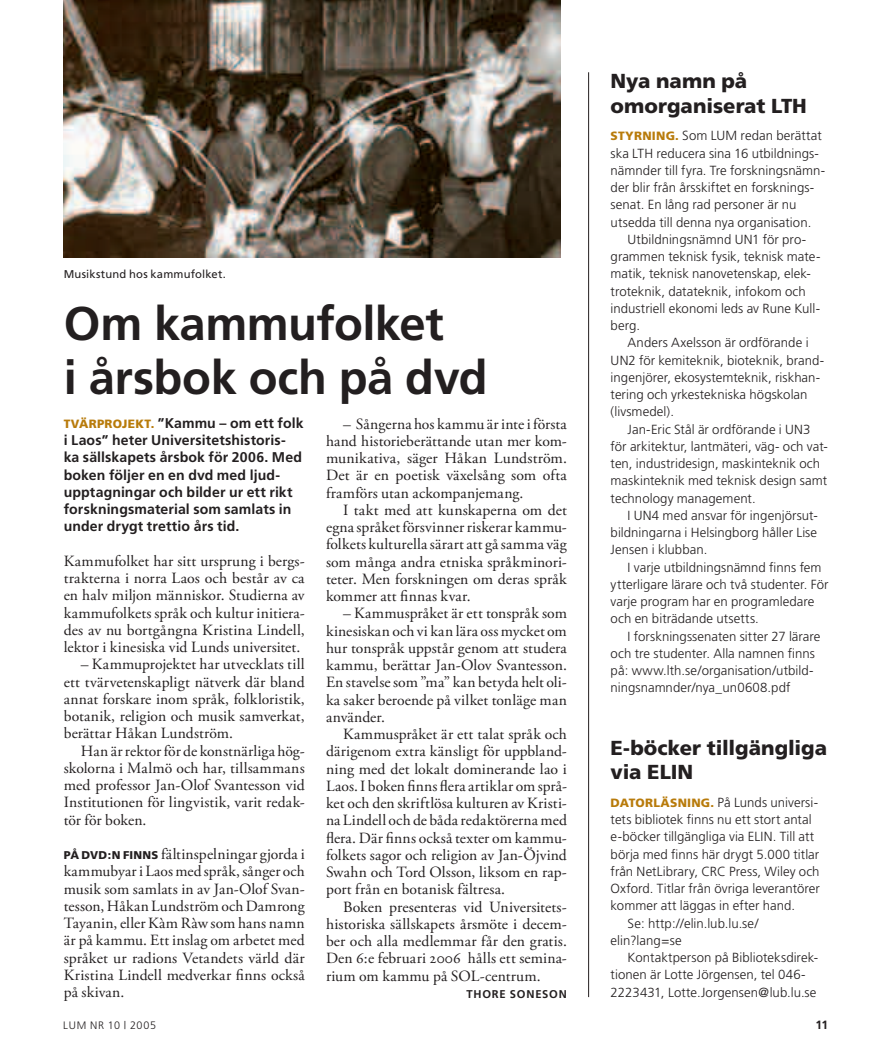
<style>
.page{position:relative;width:893px;height:1063px;background:#fff}
.page>*{position:absolute;margin:0;border:0;box-sizing:border-box;transform-origin:0 0}
.t1{font:700 47.25px/54px "Frutiger";letter-spacing:-.01em;color:#231f20}
.t2{font:900 20.25px/24.3px "Frutiger";color:#231f20}
.t3{font:15.6px/17.2px "Adobe Garamond Pro";letter-spacing:.01em;color:#231f20;text-align:justify}
.t4{font:700 14.1px/17.2px "Frutiger";letter-spacing:.005em;color:#231f20}
.t5{font:300 13.2px/17.2px "Frutiger";color:#231f20}
.t6{font:700 12px "Frutiger";color:#231f20}
.t7{font:11.25px "Frutiger";letter-spacing:.015em;color:#231f20}
.t8{font:700 11.25px "Frutiger";letter-spacing:.075em;color:#231f20}
.t9{font:300 10.8px "Frutiger";letter-spacing:.06em;color:#231f20}
.s1{font-weight:900;font-size:12px;color:#b87b0b}
.s2{font-family:"Frutiger";font-weight:900;font-size:11.25px}
</style>
<div class="page">
<img style="left:64px;top:0;width:497px;height:258px">
<hr style="left:588px;top:72px;width:1px;height:925px;background:#231f20">
<p class="t7" style="left:64px;top:268px;width:164px">Musikstund hos kammufolket.</p>
<h1 class="t1" style="left:64px;top:296px;width:425px">Om kammufolket<br>i årsbok och på dvd</h1>
<p class="t4" style="left:64px;top:414px;width:241px"><span class="s1">TVÄRPROJEKT.</span> ”Kammu – om ett folk i Laos” heter Universitetshistoris&shy;ka sällskapets årsbok för 2006. Med boken följer en en dvd med ljud&shy;upptagningar och bilder ur ett rikt forskningsmaterial som samlats in under drygt trettio års tid.</p>
<p class="t3" style="left:64px;top:553px;width:242px">Kammufolket har sitt ursprung i bergs&shy;trakterna i norra Laos och består av ca en halv miljon människor. Studierna av kammufolkets språk och kultur initiera&shy;des av nu bortgångna Kristina Lindell, lektor i kinesiska vid Lunds universitet.</p>
<p class="t3" style="left:64px;top:656px;width:242px;text-indent:17px">– Kammuprojektet har utvecklats till ett tvärvetenskapligt nätverk där bland annat forskare inom språk, folkloristik, botanik, religion och musik samverkat, berättar Håkan Lundström.</p>
<p class="t3" style="left:64px;top:743px;width:242px;text-indent:17px">Han är rektor för de konstnärliga hög&shy;skolorna i Malmö och har, tillsammans med professor Jan-Olof Svantesson vid Institutionen för lingvistik, varit redak&shy;tör för boken.</p>
<p class="t3" style="left:64px;top:846px;width:242px"><span class="s2">PÅ DVD:N FINNS</span> fältinspelningar gjorda i kammubyar i Laos med språk, sånger och musik som samlats in av Jan-Olof Svan&shy;tesson, Håkan Lundström och Damrong Tayanin, eller Kàm Ràw som hans namn är på kammu. Ett inslag om arbetet med språket ur radions Vetandets värld där Kristina Lindell medverkar finns också på skivan.</p>
<p class="t3" style="left:326px;top:416px;width:242px;text-indent:17px">– Sångerna hos kammu är inte i första hand historieberättande utan mer kom&shy;munikativa, säger Håkan Lundström.<br>Det är en poetisk växelsång som ofta framförs utan ackompanjemang.</p>
<p class="t3" style="left:326px;top:502px;width:242px;text-indent:17px">I takt med att kunskaperna om det egna språket försvinner riskerar kammu&shy;folkets kulturella särart att gå samma väg som många andra etniska språkminori&shy;teter. Men forskningen om deras språk kommer att finnas kvar.</p>
<p class="t3" style="left:326px;top:605px;width:242px;text-indent:17px">– Kammuspråket är ett tonspråk som kinesiskan och vi kan lära oss mycket om hur tonspråk uppstår genom att studera kammu, berättar Jan-Olov Svantesson.<br>En stavelse som ”ma” kan betyda helt oli&shy;ka saker beroende på vilket tonläge man använder.</p>
<p class="t3" style="left:326px;top:726px;width:242px;text-indent:17px">Kammuspråket är ett talat språk och därigenom extra känsligt för uppbland&shy;ning med det lokalt dominerande lao i Laos. I boken finns flera artiklar om språ&shy;ket och den skriftlösa kulturen av Kristi&shy;na Lindell och de båda redaktörerna med flera. Där finns också texter om kammu&shy;folkets sagor och religion av Jan-Öjvind Swahn och Tord Olsson, liksom en rap&shy;port från en botanisk fältresa.</p>
<p class="t3" style="left:326px;top:899px;width:242px;text-indent:17px">Boken presenteras vid Universitets&shy;historiska sällskapets årsmöte i decem&shy;ber och alla medlemmar får den gratis.<br>Den 6:e februari 2006 hålls ett semina&shy;rium om kammu på SOL-centrum.</p>
<p class="t8" style="left:466px;top:987px;width:102px">THORE SONESON</p>
<p class="t2" style="left:611px;top:69px;width:198px">Nya namn på omorganiserat LTH</p>
<p class="t5" style="left:611px;top:127px;width:216px"><span class="s1">STYRNING.</span> Som LUM redan berättat ska LTH reducera sina 16 utbildnings&shy;nämnder till fyra. Tre forskningsnämn&shy;der blir från årsskiftet en forsknings&shy;senat. En lång rad personer är nu utsedda till denna nya organisation.</p>
<p class="t5" style="left:611px;top:231px;width:211px;text-indent:17px">Utbildningsnämnd UN1 för pro&shy;grammen teknisk fysik, teknisk mate&shy;matik, teknisk nanovetenskap, elek&shy;troteknik, datateknik, infokom och industriell ekonomi leds av Rune Kull&shy;berg.</p>
<p class="t5" style="left:611px;top:334px;width:215px;text-indent:17px">Anders Axelsson är ordförande i<br>UN2 för kemiteknik, bioteknik, brand&shy;ingenjörer, ekosystemteknik, riskhan&shy;tering och yrkestekniska högskolan (livsmedel).</p>
<p class="t5" style="left:611px;top:420px;width:219px;text-indent:17px">Jan-Eric Stål är ordförande i UN3 för arkitektur, lantmäteri, väg- och vat&shy;ten, industridesign, maskinteknik och maskinteknik med teknisk design samt technology management.</p>
<p class="t5" style="left:611px;top:507px;width:209px;text-align:justify;text-indent:17px">I UN4 med ansvar för ingenjörsut&shy;bildningarna i Helsingborg håller Lise Jensen i klubban.</p>
<p class="t5" style="left:611px;top:558px;width:219px;text-indent:17px">I varje utbildningsnämnd finns fem ytterligare lärare och två studenter. För varje program har en programledare och en biträdande utsetts.</p>
<p class="t5" style="left:611px;top:627px;width:211px;text-indent:17px">I forskningssenaten sitter 27 lärare och tre studenter. Alla namnen finns på: www.lth.se/organisation/utbild&shy;ningsnamnder/nya_un0608.pdf</p>
<p class="t2" style="left:611px;top:735px;width:218px">E-böcker tillgängliga via ELIN</p>
<p class="t5" style="left:611px;top:794px;width:209px"><span class="s1">DATORLÄSNING.</span> På Lunds universi-</p>
<p class="t5" style="left:611px;top:811px;width:203px">tets bibliotek finns nu ett stort antal</p>
<p class="t5" style="left:611px;top:828px;width:205px">e-böcker tillgängliga via ELIN. Till att</p>
<p class="t5" style="left:611px;top:846px;width:210px">börja med finns här drygt 5.000 titlar</p>
<p class="t5" style="left:611px;top:863px;width:210px">från NetLibrary, CRC Press, Wiley och</p>
<p class="t5" style="left:611px;top:880px;width:211px">Oxford. Titlar från övriga leverantörer</p>
<p class="t5" style="left:611px;top:897px;width:186px">kommer att läggas in efter hand.</p>
<p class="t5" style="left:628px;top:915px;width:132px">Se: http://elin.lub.lu.se/</p>
<p class="t5" style="left:611px;top:932px;width:73px">elin?lang=se</p>
<p class="t5" style="left:628px;top:949px;width:192px">Kontaktperson på Biblioteksdirek-</p>
<p class="t5" style="left:611px;top:966px;width:197px">tionen är Lotte Jörgensen, tel 046-</p>
<p class="t5" style="left:611px;top:984px;width:207px">2223431, Lotte.Jorgensen@lub.lu.se</p>
<p class="t9" style="left:63px;top:1019px;width:94px">LUM NR 10 | 2005</p>
<p class="t6" style="left:815px;top:1018px;width:14px">11</p>
</div>
